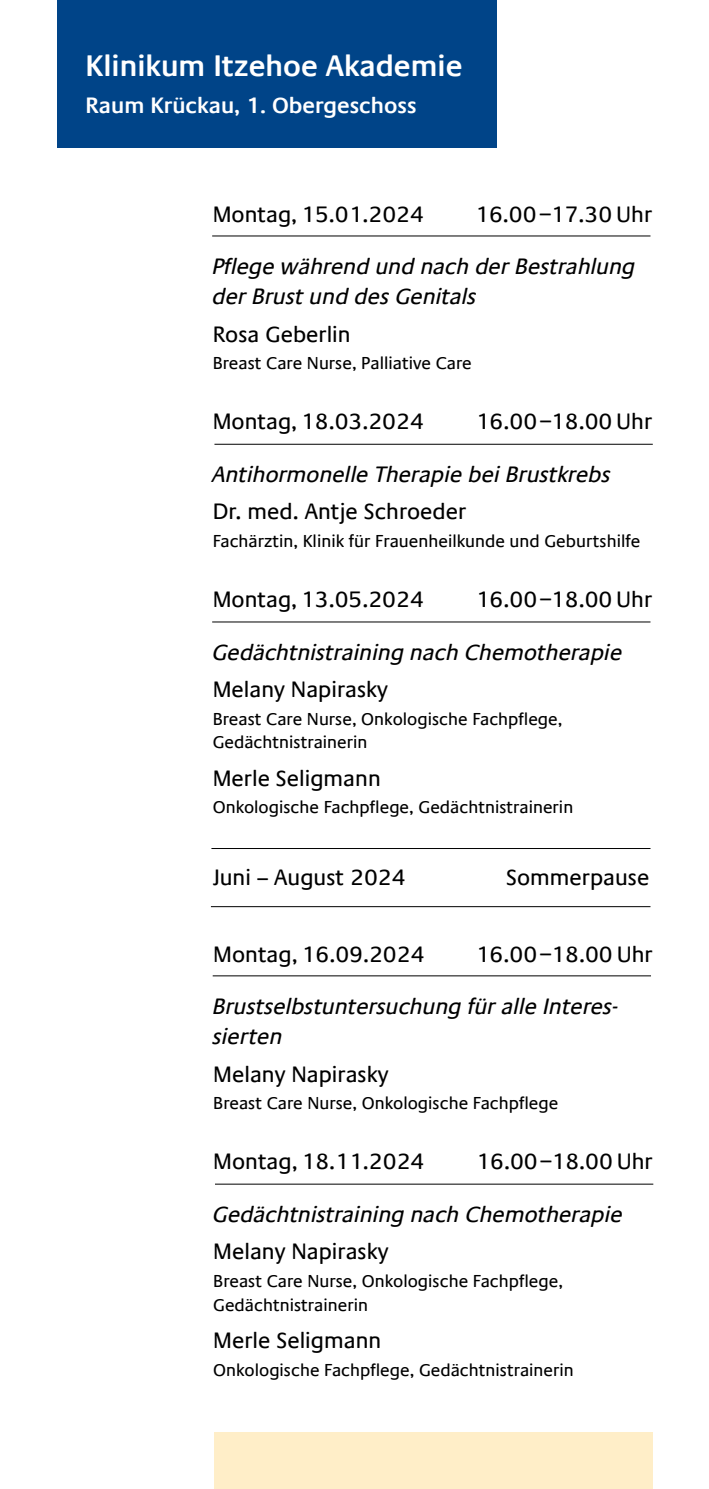
<style>
.page{position:relative;width:709px;height:1489px;background:#fff}
.page>*{position:absolute;margin:0;border:0;box-sizing:border-box;transform-origin:0 0}
.t1{font:600 30px "Praxis Com";color:#fff}
.t2{font:italic 22.5px/37.5px "Praxis Com";color:#000}
.t3{font:22.5px "Praxis Com";color:#000}
.t4{font:600 22.5px "Praxis Com";color:#fff}
.t5{font:17.5px "Praxis Com";color:#000}
.s1{font-style:normal}
</style>
<div class="page">
<div style="left:57px;top:0;width:439px;height:147px;background:#048"></div>
<div style="left:214px;top:1431px;width:438px;height:57px;background:#ffeec8"></div>
<hr style="left:214px;top:444px;width:438px;height:1px;background:#000">
<hr style="left:212px;top:235px;width:438px;height:1px;background:#000">
<hr style="left:211px;top:906px;width:439px;height:1px;background:#000">
<hr style="left:211px;top:848px;width:439px;height:1px;background:#000">
<hr style="left:212px;top:621px;width:438px;height:1px;background:#000">
<hr style="left:215px;top:1183px;width:438px;height:1px;background:#000">
<hr style="left:213px;top:975px;width:438px;height:1px;background:#000">
<p class="t1" style="left:86px;top:48px;width:378px">Klinikum Itzehoe Akademie</p>
<p class="t4" style="left:86px;top:92px;width:332px">Raum Krückau, 1. Obergeschoss</p>
<p class="t3" style="left:213px;top:201px;width:213px">Montag, 15.01.2024</p>
<p class="t3" style="left:475px;top:201px;width:178px">16.00 − 17.30 Uhr</p>
<p class="t2" style="left:213px;top:252px;width:424px;line-height:30px">Pflege während und nach der Bestrahlung der Brust und des Genitals</p>
<p class="t3" style="left:213px;top:321px;width:139px">Rosa Geberlin</p>
<p class="t5" style="left:213px;top:353px;width:260px">Breast Care Nurse, Palliative Care</p>
<p class="t3" style="left:213px;top:408px;width:213px">Montag, 18.03.2024</p>
<p class="t3" style="left:476px;top:408px;width:178px">16.00 − 18.00 Uhr</p>
<p class="t2" style="left:213px;top:455px;width:400px">Antihormonelle Therapie bei Brustkrebs<br><span class="s1">Dr. med. Antje Schroeder</span></p>
<p class="t5" style="left:213px;top:531px;width:429px">Fachärztin, Klinik für Frauenheilkunde und Geburtshilfe</p>
<p class="t3" style="left:213px;top:586px;width:213px">Montag, 13.05.2024</p>
<p class="t3" style="left:476px;top:586px;width:178px">16.00 − 18.00 Uhr</p>
<p class="t2" style="left:213px;top:633px;width:411px">Gedächtnistraining nach Chemotherapie<br><span class="s1">Melany Napirasky</span></p>
<p class="t5" style="left:213px;top:708px;width:351px">Breast Care Nurse, Onkologische Fachpflege,</p>
<p class="t5" style="left:213px;top:732px;width:156px">Gedächtnistrainerin</p>
<p class="t3" style="left:213px;top:765px;width:170px">Merle Seligmann</p>
<p class="t5" style="left:213px;top:797px;width:362px">Onkologische Fachpflege, Gedächtnistrainerin</p>
<p class="t3" style="left:213px;top:864px;width:194px">Juni – August 2024</p>
<p class="t3" style="left:506px;top:864px;width:145px">Sommerpause</p>
<p class="t3" style="left:213px;top:940px;width:213px">Montag, 16.09.2024</p>
<p class="t3" style="left:476px;top:940px;width:178px">16.00 − 18.00 Uhr</p>
<p class="t2" style="left:213px;top:991px;width:407px;line-height:30px">Brustselbstuntersuchung für alle Interes&shy;sierten</p>
<p class="t3" style="left:213px;top:1060px;width:177px">Melany Napirasky</p>
<p class="t5" style="left:213px;top:1093px;width:346px">Breast Care Nurse, Onkologische Fachpflege</p>
<p class="t3" style="left:213px;top:1148px;width:213px">Montag, 18.11.2024</p>
<p class="t3" style="left:476px;top:1148px;width:178px">16.00 − 18.00 Uhr</p>
<p class="t2" style="left:213px;top:1195px;width:411px">Gedächtnistraining nach Chemotherapie<br><span class="s1">Melany Napirasky</span></p>
<p class="t5" style="left:213px;top:1270px;width:351px">Breast Care Nurse, Onkologische Fachpflege,</p>
<p class="t5" style="left:213px;top:1294px;width:156px">Gedächtnistrainerin</p>
<p class="t3" style="left:213px;top:1327px;width:170px">Merle Seligmann</p>
<p class="t5" style="left:213px;top:1359px;width:362px">Onkologische Fachpflege, Gedächtnistrainerin</p>
</div>
